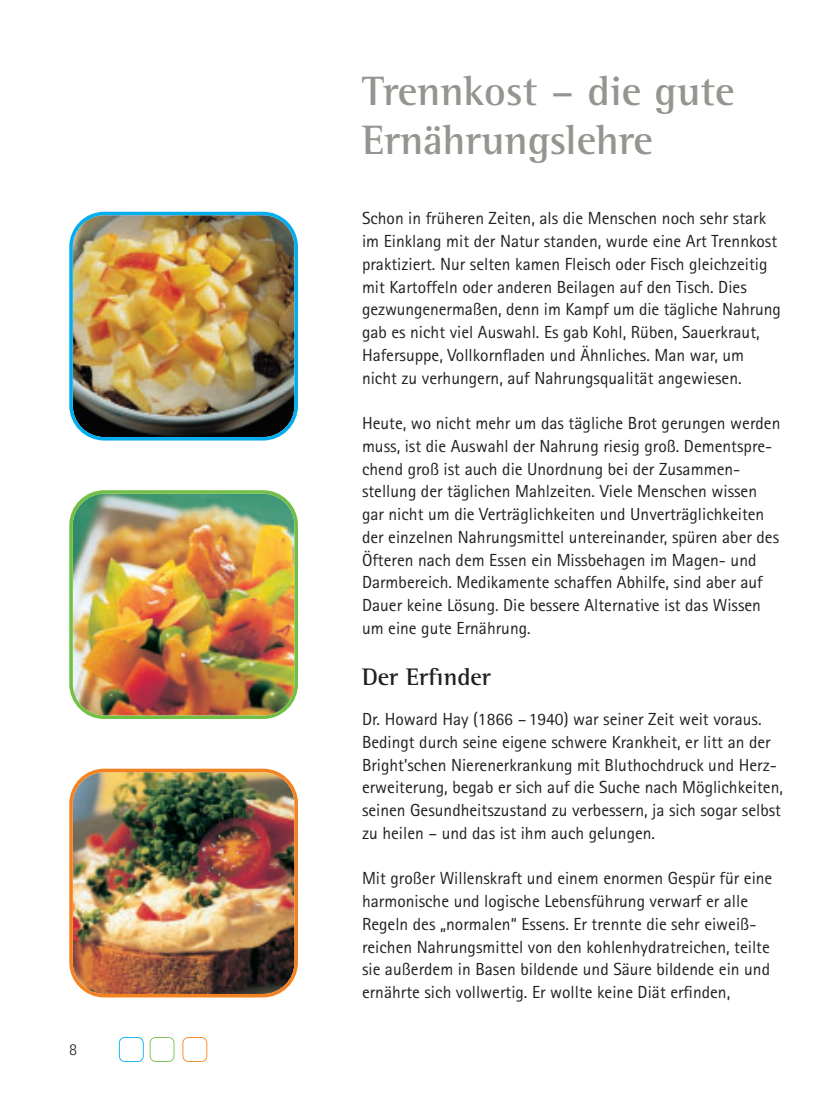
<style>
.page{position:relative;width:838px;height:1117px;background:#fff}
.page>*{position:absolute;margin:0;border:0;box-sizing:border-box;transform-origin:0 0}
.t1{font:700 42px/49px "Rotis Semi Serif";color:#96948f}
.t2{font:700 24.5px "Rotis Semi Serif";color:#231f20}
.t3{font:17.5px/22.8px "Rotis Sans Serif";color:#231f20}
.t4{font:300 16.62px "Rotis Sans Serif";color:#231f20}
</style>
<div class="page">
<div style="left:119px;top:1036px;width:25px;height:25px;border:2px solid #00aeef;border-radius:6px"></div>
<div style="left:150px;top:1036px;width:24px;height:25px;border:2px solid #71bf44;border-radius:6px"></div>
<div style="left:182px;top:1036px;width:25px;height:25px;border:2px solid #f58220;border-radius:6px"></div>
<img style="left:69px;top:212px;width:229px;height:228px">
<img style="left:69px;top:490px;width:229px;height:229px">
<img style="left:69px;top:768px;width:229px;height:229px">
<p class="t4" style="left:69px;top:1043px;width:10px">8</p>
<h1 class="t1" style="left:362px;top:70px;width:374px">Trennkost – die gute<br>Ernährungslehre</h1>
<p class="t3" style="left:362px;top:209px;width:420px">Schon in früheren Zeiten, als die Menschen noch sehr stark im Einklang mit der Natur standen, wurde eine Art Trennkost praktiziert. Nur selten kamen Fleisch oder Fisch gleichzeitig mit Kartoffeln oder anderen Beilagen auf den Tisch. Dies gezwungenermaßen, denn im Kampf um die tägliche Nahrung gab es nicht viel Auswahl. Es gab Kohl, Rüben, Sauerkraut, Hafersuppe, Vollkornfladen und Ähnliches. Man war, um nicht zu verhungern, auf Nahrungsqualität angewiesen.</p>
<p class="t3" style="left:362px;top:413px;width:420px">Heute, wo nicht mehr um das tägliche Brot gerungen werden muss, ist die Auswahl der Nahrung riesig groß. Dementspre&shy;chend groß ist auch die Unordnung bei der Zusammen - stellung der täglichen Mahlzeiten. Viele Menschen wissen gar nicht um die Verträglichkeiten und Unverträglichkeiten der einzelnen Nahrungsmittel untereinander, spüren aber des Öfteren nach dem Essen ein Missbehagen im Magen- und Darmbereich. Medikamente schaffen Abhilfe, sind aber auf Dauer keine Lösung. Die bessere Alternative ist das Wissen um eine gute Ernährung.</p>
<h2 class="t2" style="left:362px;top:667px;width:130px">Der Erfinder</h2>
<p class="t3" style="left:362px;top:709px;width:423px">Dr. Howard Hay (1866 – 1940) war seiner Zeit weit voraus.<br>Bedingt durch seine eigene schwere Krankheit, er litt an der Bright’schen Nierenerkrankung mit Bluthochdruck und Herz&shy;erweiterung, begab er sich auf die Suche nach Möglichkeiten, seinen Gesundheitszustand zu verbessern, ja sich sogar selbst zu heilen – und das ist ihm auch gelungen.</p>
<p class="t3" style="left:362px;top:868px;width:412px">Mit großer Willenskraft und einem enormen Gespür für eine harmonische und logische Lebensführung verwarf er alle Regeln des „normalen“ Essens. Er trennte die sehr eiweiß - reichen Nahrungsmittel von den kohlenhydratreichen, teilte sie außerdem in Basen bildende und Säure bildende ein und ernährte sich vollwertig. Er wollte keine Diät erfinden,</p>
</div>
